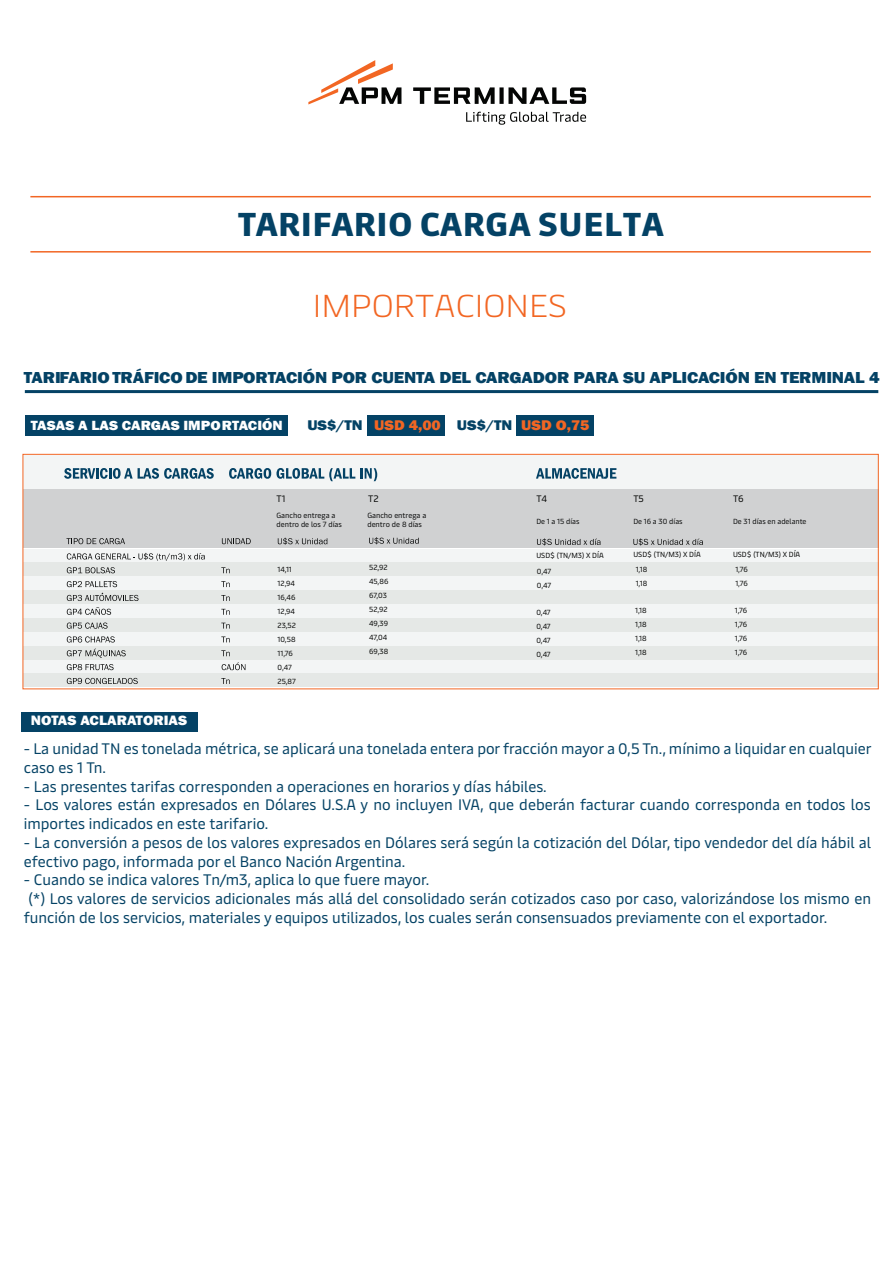
<style>
.page{position:relative;width:893px;height:1263px;background:#fff}
.page>*{position:absolute;margin:0;border:0;box-sizing:border-box;transform-origin:0 0}
.t1{font:700 31.5px "Sanuk";color:#044265;scale:1.09 1}
.t2{font:300 31.5px "Maersk Text Office";color:#f26623;scale:1.09 1}
.t3{font:800 16.35px "Franklin Gothic";letter-spacing:-.01em;color:#044265;scale:1.09 1}
.t4{font:15.15px/18.8px "Maersk Text";color:#044265}
.t5{font:800 14.4px "Franklin Gothic";color:#f26623;scale:1.09 1}
.t6{font:800 13.95px "Franklin Gothic";color:#fff;scale:1.07 1}
.t7{font:800 13.65px "Franklin Gothic";color:#fff;scale:1.09 1}
.t8{font:9.3px "Maersk Text";color:#040504}
.t9{font:7.5px/9px "Maersk Text";color:#0a0b0b}
.t10{font:7.35px/14px "Maersk Text";color:#040504}
.t11{font:7.35px "Maersk Text";color:#0a0b0b}
.s1{color:#044265}
</style>
<div class="page">
<svg style="left:308px;top:60px;width:278px;height:44px"></svg>
<svg style="left:466px;top:112px;width:120px;height:13px"></svg>
<hr style="left:30px;top:196px;width:841px;height:1px;background:#f26624">
<hr style="left:30px;top:251px;width:841px;height:2px;background:#f26624">
<div style="left:25px;top:415px;width:263px;height:20px;background:#044265"></div>
<div style="left:367px;top:415px;width:78px;height:20px;background:#044265"></div>
<div style="left:516px;top:415px;width:77px;height:20px;background:#044265"></div>
<div style="left:21px;top:712px;width:177px;height:19px;background:#044265"></div>
<hr style="left:25px;top:390px;width:853px;height:3px;background:#044265">
<div style="left:23px;top:488px;width:855px;height:60px;background:#d0d1d2"></div>
<div style="left:23px;top:455px;width:855px;height:33px;background:#f3f5f5"></div>
<div style="left:23px;top:549px;width:855px;height:13px;background:#f3f5f5"></div>
<div style="left:23px;top:562px;width:855px;height:14px;background:#e5e8e6"></div>
<div style="left:23px;top:576px;width:855px;height:14px;background:#f3f5f5"></div>
<div style="left:23px;top:590px;width:855px;height:14px;background:#e5e8e6"></div>
<div style="left:23px;top:604px;width:855px;height:14px;background:#f3f5f5"></div>
<div style="left:23px;top:618px;width:855px;height:14px;background:#e5e8e6"></div>
<div style="left:23px;top:632px;width:855px;height:14px;background:#f3f5f5"></div>
<div style="left:23px;top:646px;width:855px;height:14px;background:#e5e8e6"></div>
<div style="left:23px;top:660px;width:855px;height:13px;background:#f3f5f5"></div>
<div style="left:23px;top:673px;width:855px;height:14px;background:#e5e8e6"></div>
<svg style="left:66px;top:538px;width:59px;height:6px"></svg>
<svg style="left:67px;top:553px;width:138px;height:8px"></svg>
<svg style="left:67px;top:567px;width:48px;height:6px"></svg>
<svg style="left:67px;top:607px;width:44px;height:8px"></svg>
<svg style="left:67px;top:622px;width:41px;height:7px"></svg>
<svg style="left:67px;top:636px;width:48px;height:6px"></svg>
<svg style="left:67px;top:648px;width:59px;height:10px"></svg>
<svg style="left:67px;top:664px;width:47px;height:6px"></svg>
<svg style="left:67px;top:678px;width:71px;height:6px"></svg>
<svg style="left:222px;top:538px;width:29px;height:6px"></svg>
<svg style="left:221px;top:567px;width:9px;height:6px"></svg>
<svg style="left:221px;top:581px;width:9px;height:6px"></svg>
<svg style="left:221px;top:595px;width:9px;height:6px"></svg>
<svg style="left:221px;top:609px;width:9px;height:6px"></svg>
<svg style="left:221px;top:623px;width:9px;height:6px"></svg>
<svg style="left:221px;top:636px;width:9px;height:6px"></svg>
<svg style="left:221px;top:650px;width:9px;height:6px"></svg>
<svg style="left:222px;top:662px;width:23px;height:8px"></svg>
<svg style="left:221px;top:678px;width:9px;height:6px"></svg>
<svg style="left:278px;top:538px;width:49px;height:7px"></svg>
<svg style="left:369px;top:537px;width:50px;height:7px"></svg>
<svg style="left:537px;top:538px;width:64px;height:7px"></svg>
<svg style="left:633px;top:538px;width:70px;height:7px"></svg>
<svg style="left:64px;top:468px;width:150px;height:11px"></svg>
<svg style="left:229px;top:468px;width:148px;height:13px"></svg>
<svg style="left:536px;top:468px;width:80px;height:11px"></svg>
<div style="left:23px;top:454px;width:856px;height:235px;border:1px solid #f26624"></div>
<svg style="left:67px;top:581px;width:72px;height:20px"></svg>
<h1 class="t1" style="left:237px;top:205px;width:393px">TARIFARIO CARGA SUELTA</h1>
<h1 class="t2" style="left:313px;top:279px;width:235px">IMPORTACIONES</h1>
<p class="t3" style="left:24px;top:367px;width:786px">TARIFARIOTRÁFICO DE IMPORTACIÓN POR CUENTA DEL CARGADOR PARA SU APLICACIÓN EN TERMINAL 4</p>
<p class="t7" style="left:31px;top:416px;width:233px">TASAS A LAS CARGAS IMPORTACIÓN</p>
<p class="t5" style="left:307px;top:416px;width:260px"><span class="s1">US$/TN</span> USD 4,00 <span class="s1">US$/TN</span> USD O,75</p>
<p class="t8" style="left:276px;top:491px;width:10px">T1</p>
<p class="t8" style="left:368px;top:491px;width:12px">T2</p>
<p class="t8" style="left:536px;top:491px;width:12px">T4</p>
<p class="t8" style="left:633px;top:491px;width:12px">T5</p>
<p class="t6" style="left:31px;top:711px;width:148px">NOTAS ACLARATORIAS</p>
<p class="t9" style="left:276px;top:510px;width:67px">Gancho entrega a dentro de los 7 días</p>
<p class="t9" style="left:367px;top:510px;width:60px">Gancho entrega a dentro de 8 días</p>
<p class="t10" style="left:278px;top:561px;width:20px">14,11<br>12,94<br>16,46<br>12,94<br>23,52<br>10,58<br>11,76<br>0,47<br>25,87</p>
<p class="t10" style="left:369px;top:559px;width:21px">52,92<br>45,86<br>67,03<br>52,92<br>49,39<br>47,04<br>69,38</p>
<p class="t11" style="left:536px;top:515px;width:45px">De 1 a 15 días</p>
<p class="t11" style="left:633px;top:515px;width:51px">De 16 a 30 días</p>
<p class="t10" style="left:536px;top:547px;width:69px">USD$ (TN/M3) X DÍA</p>
<p class="t10" style="left:633px;top:546px;width:69px">USD$ (TN/M3) X DÍA</p>
<p class="t10" style="left:537px;top:563px;width:16px">0,47<br>0,47</p>
<p class="t10" style="left:536px;top:604px;width:16px;text-align:justify">0,47<br>0,47<br>0,47<br>0,47</p>
<p class="t10" style="left:636px;top:561px;width:13px">1,18<br>1,18</p>
<p class="t10" style="left:635px;top:602px;width:13px;text-align:justify">1,18<br>1,18<br>1,18<br>1,18</p>
<p class="t8" style="left:733px;top:491px;width:12px">T6</p>
<p class="t11" style="left:733px;top:515px;width:75px">De 31 días en adelante</p>
<p class="t10" style="left:735px;top:545px;width:67px;line-height:15px;text-indent:-2px">USD$ (TN/M3) X DÍA<br>1,76</p>
<p class="t10" style="left:735px;top:575px;width:14px">1,76</p>
<p class="t10" style="left:735px;top:602px;width:14px;text-align:justify">1,76<br>1,76<br>1,76<br>1,76</p>
<p class="t4" style="left:24px;top:737px;width:849px">- La unidad TN es tonelada métrica, se aplicará una tonelada entera por fracción mayor a 0,5 Tn., mínimo a liquidar en cualquier caso es 1 Tn.</p>
<p class="t4" style="left:24px;top:775px;width:524px">- Las presentes tarifas corresponden a operaciones en horarios y días hábiles.</p>
<p class="t4" style="left:24px;top:794px;width:848px">- Los valores están expresados en Dólares U.S.A y no incluyen IVA, que deberán facturar cuando corresponda en todos los importes indicados en este tarifario.</p>
<p class="t4" style="left:24px;top:831px;width:849px">- La conversión a pesos de los valores expresados en Dólares será según la cotización del Dólar, tipo vendedor del día hábil al efectivo pago, informada por el Banco Nación Argentina.</p>
<p class="t4" style="left:24px;top:868px;width:849px">- Cuando se indica valores Tn/m3, aplica lo que fuere mayor.<br>(*) Los valores de servicios adicionales más allá del consolidado serán cotizados caso por caso, valorizándose los mismo en función de los servicios, materiales y equipos utilizados, los cuales serán consensuados previamente con el exportador.</p>
</div>
